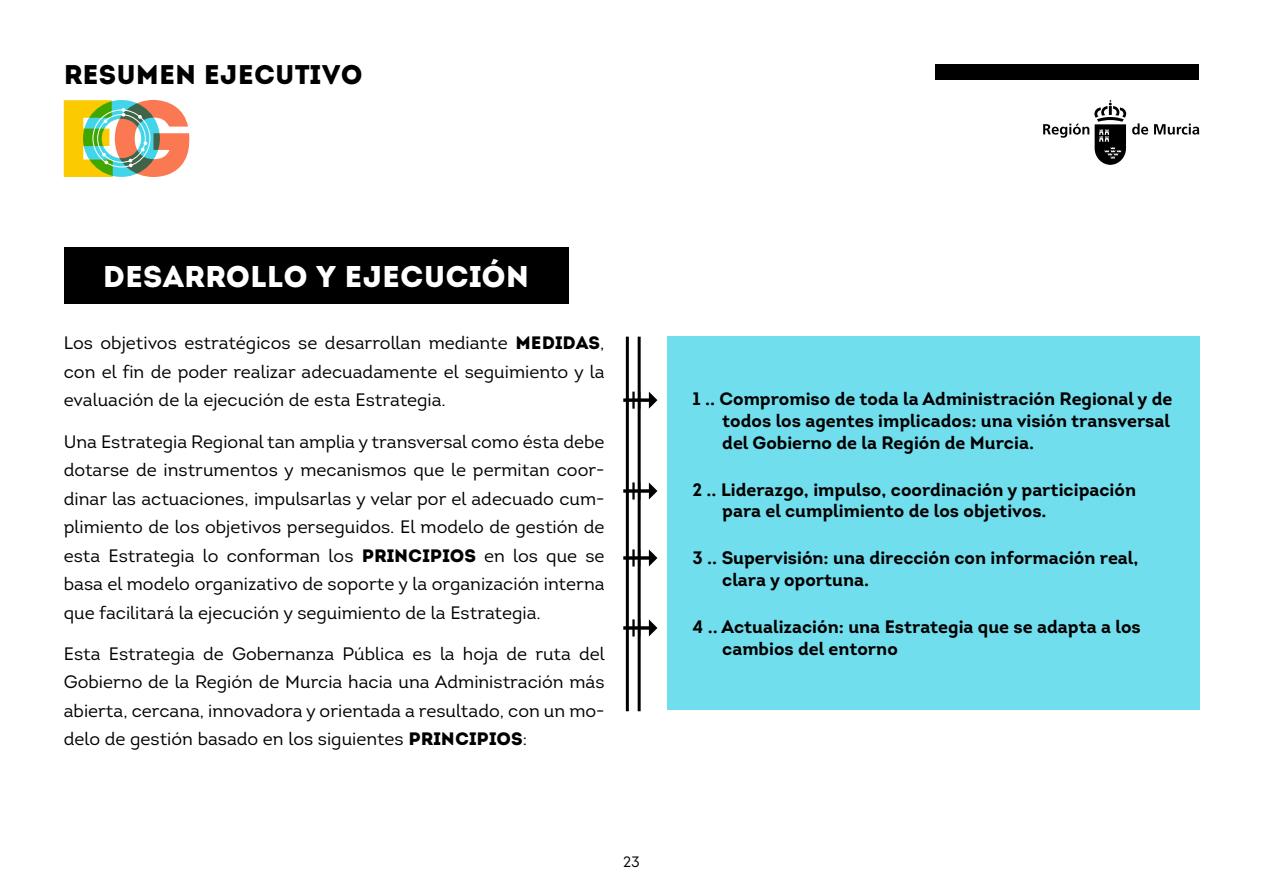
<style>
.page{position:relative;width:1263px;height:893px;background:#fff}
.page>*{position:absolute;margin:0;border:0;box-sizing:border-box;transform-origin:0 0}
.t1{font:30px "Intro";color:#fff}
.t2{font:27px "Intro";color:#000}
.t3{font:18px/28.5px "Intro";color:#000;text-align:justify}
.t4{font:700 18px/21.6px "Intro";color:#000}
.t5{font:15px "Intro";color:#000}
.s1{font-style:inherit}
</style>
<div class="page">
<div style="left:935px;top:64px;width:264px;height:16px;background:#000"></div>
<svg style="left:1132px;top:123px;width:16px;height:12px"></svg>
<svg style="left:1154px;top:124px;width:45px;height:11px"></svg>
<svg style="left:1043px;top:100px;width:83px;height:65px"></svg>
<svg style="left:64px;top:100px;width:126px;height:77px;background:#c1b470"></svg>
<div style="left:667px;top:337px;width:532px;height:373px;background:#71deee"></div>
<hr style="left:626px;top:337px;width:3px;height:374px;background:#000">
<svg style="left:623px;top:392px;width:34px;height:17px"></svg>
<hr style="left:638px;top:337px;width:3px;height:374px;background:#000">
<svg style="left:623px;top:482px;width:34px;height:17px"></svg>
<svg style="left:623px;top:549px;width:34px;height:17px"></svg>
<svg style="left:623px;top:619px;width:34px;height:17px"></svg>
<div style="left:64px;top:248px;width:504px;height:56px;background:#000"></div>
<h2 class="t2" style="left:64px;top:58px;width:300px">RESUMEN EJECUTIVO</h2>
<h1 class="t1" style="left:103px;top:259px;width:428px">DESARROLLO Y EJECUCIÓN</h1>
<p class="t3" style="left:64px;top:329px;width:542px">Los objetivos estratégicos se desarrollan mediante <span class="s1">MEDIDAS</span>, con el fin de poder realizar adecuadamente el seguimiento y la evaluación de la ejecución de esta Estrategia.</p>
<p class="t3" style="left:64px;top:427px;width:542px">Una Estrategia Regional tan amplia y transversal como ésta debe dotarse de instrumentos y mecanismos que le permitan coor&shy;dinar las actuaciones, impulsarlas y velar por el adecuado cum&shy;plimiento de los objetivos perseguidos. El modelo de gestión de esta Estrategia lo conforman los <span class="s1">PRINCIPIOS</span> en los que se basa el modelo organizativo de soporte y la organización interna que facilitará la ejecución y seguimiento de la Estrategia.</p>
<p class="t3" style="left:64px;top:639px;width:542px">Esta Estrategia de Gobernanza Pública es la hoja de ruta del Gobierno de la Región de Murcia hacia una Administración más abierta, cercana, innovadora y orientada a resultado, con un mo&shy;delo de gestión basado en los siguientes <span class="s1">PRINCIPIOS</span>:</p>
<p class="t5" style="left:623px;top:853px;width:18px">23</p>
<p class="t4" style="left:722px;top:388px;width:452px;text-indent:-30px">1 .. Compromiso de toda la Administración Regional y de todos los agentes implicados: una visión transversal del Gobierno de la Región de Murcia.</p>
<p class="t4" style="left:722px;top:479px;width:415px;text-indent:-30px">2 .. Liderazgo, impulso, coordinación y participación para el cumplimiento de los objetivos.</p>
<p class="t4" style="left:722px;top:547px;width:418px;text-indent:-30px">3 .. Supervisión: una dirección con información real, clara y oportuna.</p>
<p class="t4" style="left:722px;top:616px;width:420px;text-indent:-30px">4 .. Actualización: una Estrategia que se adapta a los cambios del entorno</p>
</div>
